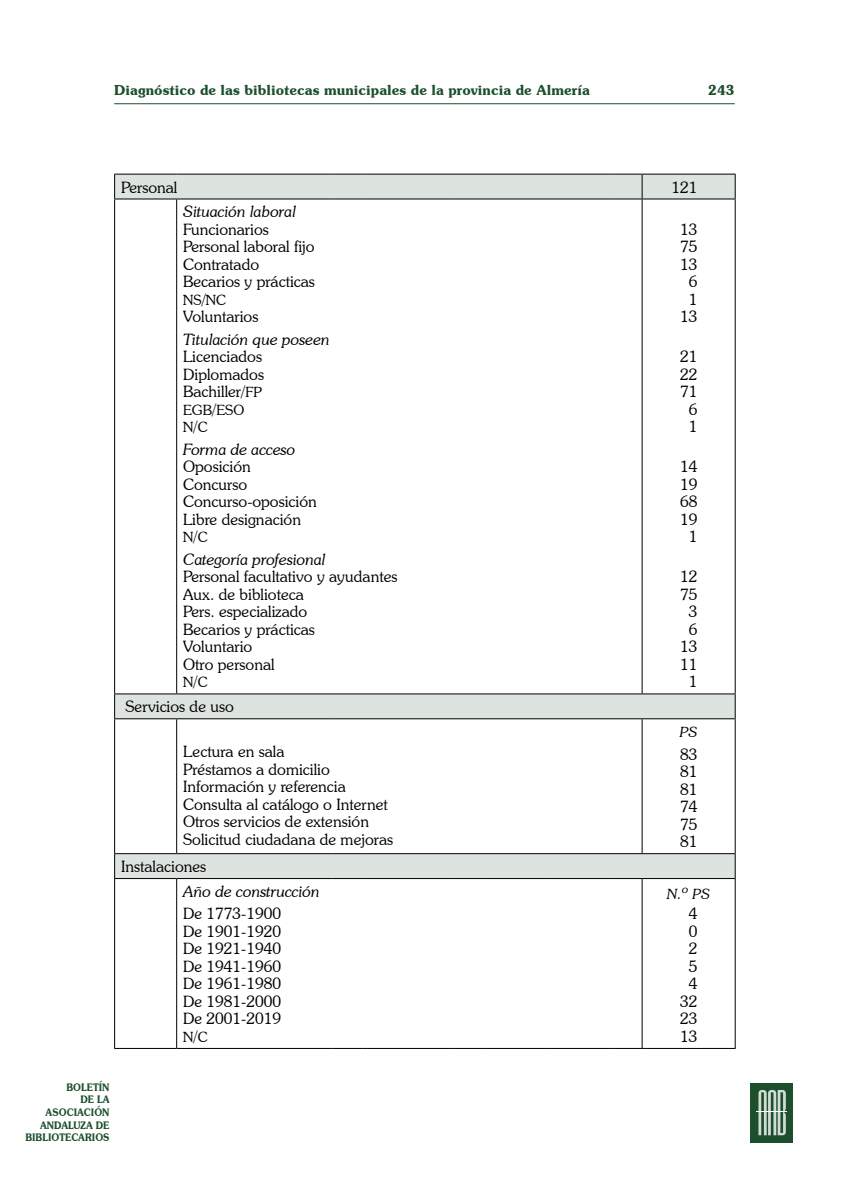
<style>
.page{position:relative;width:844px;height:1191px;background:#fff}
.page>*{position:absolute;margin:0;border:0;box-sizing:border-box;transform-origin:0 0}
.t1{font:300 15.75px/17.5px "Souvenir IT Cby BT";color:#000}
.t2{font:italic 300 15.75px "Souvenir IT Cby BT";color:#000}
.t3{font:300 14.17px/17.5px "Souvenir IT Cby BT";color:#000}
.t4{font:italic 300 14.17px "Souvenir IT Cby BT";color:#000}
.t5{font:600 14px "Souvenir IT Cby BT";color:#1c4f2b}
.t6{font:600 10.5px/12.6px "Souvenir IT Cby BT";color:#1c4f2b;text-align:right;scale:.88 1}
.s1{font-size:15.75px}
.s2{font-size:14.17px}
</style>
<div class="page">
<div style="left:749px;top:1083px;width:43px;height:59px;background:#1c4f2b"></div>
<svg style="left:758px;top:1090px;width:27px;height:45px"></svg>
<hr style="left:755px;top:1111px;width:31px;height:1px;background:#fff">
<hr style="left:114px;top:103px;width:620px;height:1px;background:#1c4f2b">
<svg style="left:115px;top:175px;width:619px;height:703px"></svg>
<svg style="left:734px;top:175px;width:1px;height:23px"></svg>
<hr style="left:734px;top:199px;width:1px;height:494px;background:#000">
<svg style="left:734px;top:694px;width:1px;height:24px"></svg>
<hr style="left:734px;top:719px;width:1px;height:134px;background:#000">
<svg style="left:734px;top:854px;width:1px;height:24px"></svg>
<hr style="left:734px;top:879px;width:1px;height:169px;background:#000">
<svg style="left:641px;top:175px;width:1px;height:23px"></svg>
<hr style="left:114px;top:174px;width:63px;height:1px;background:#000">
<svg style="left:114px;top:174px;width:1px;height:24px"></svg>
<hr style="left:177px;top:174px;width:155px;height:1px;background:#000">
<hr style="left:332px;top:174px;width:31px;height:1px;background:#000">
<hr style="left:363px;top:174px;width:93px;height:1px;background:#000">
<hr style="left:456px;top:174px;width:31px;height:1px;background:#000">
<hr style="left:487px;top:174px;width:62px;height:1px;background:#000">
<hr style="left:549px;top:174px;width:62px;height:1px;background:#000">
<hr style="left:611px;top:174px;width:31px;height:1px;background:#000">
<hr style="left:642px;top:174px;width:93px;height:1px;background:#000">
<hr style="left:642px;top:198px;width:93px;height:1px;background:#000">
<hr style="left:114px;top:198px;width:63px;height:1px;background:#000">
<hr style="left:114px;top:199px;width:1px;height:494px;background:#000">
<hr style="left:177px;top:198px;width:155px;height:1px;background:#000">
<hr style="left:176px;top:199px;width:1px;height:494px;background:#000">
<hr style="left:332px;top:198px;width:31px;height:1px;background:#000">
<hr style="left:363px;top:198px;width:93px;height:1px;background:#000">
<hr style="left:456px;top:198px;width:31px;height:1px;background:#000">
<hr style="left:487px;top:198px;width:62px;height:1px;background:#000">
<hr style="left:549px;top:198px;width:62px;height:1px;background:#000">
<hr style="left:611px;top:198px;width:31px;height:1px;background:#000">
<hr style="left:641px;top:199px;width:1px;height:494px;background:#000">
<hr style="left:114px;top:693px;width:63px;height:1px;background:#000">
<svg style="left:114px;top:694px;width:1px;height:24px"></svg>
<hr style="left:177px;top:693px;width:155px;height:1px;background:#000">
<hr style="left:332px;top:693px;width:31px;height:1px;background:#000">
<hr style="left:363px;top:693px;width:93px;height:1px;background:#000">
<hr style="left:456px;top:693px;width:31px;height:1px;background:#000">
<hr style="left:487px;top:693px;width:62px;height:1px;background:#000">
<hr style="left:549px;top:693px;width:62px;height:1px;background:#000">
<hr style="left:611px;top:693px;width:31px;height:1px;background:#000">
<hr style="left:642px;top:693px;width:93px;height:1px;background:#000">
<hr style="left:642px;top:718px;width:93px;height:1px;background:#000">
<hr style="left:114px;top:718px;width:63px;height:1px;background:#000">
<hr style="left:114px;top:719px;width:1px;height:134px;background:#000">
<hr style="left:177px;top:718px;width:155px;height:1px;background:#000">
<hr style="left:176px;top:719px;width:1px;height:134px;background:#000">
<hr style="left:332px;top:718px;width:31px;height:1px;background:#000">
<hr style="left:363px;top:718px;width:93px;height:1px;background:#000">
<hr style="left:456px;top:718px;width:31px;height:1px;background:#000">
<hr style="left:487px;top:718px;width:62px;height:1px;background:#000">
<hr style="left:549px;top:718px;width:62px;height:1px;background:#000">
<hr style="left:611px;top:718px;width:31px;height:1px;background:#000">
<hr style="left:641px;top:719px;width:1px;height:134px;background:#000">
<hr style="left:114px;top:853px;width:63px;height:1px;background:#000">
<svg style="left:114px;top:854px;width:1px;height:24px"></svg>
<hr style="left:177px;top:853px;width:155px;height:1px;background:#000">
<hr style="left:332px;top:853px;width:31px;height:1px;background:#000">
<hr style="left:363px;top:853px;width:93px;height:1px;background:#000">
<hr style="left:456px;top:853px;width:31px;height:1px;background:#000">
<hr style="left:487px;top:853px;width:62px;height:1px;background:#000">
<hr style="left:549px;top:853px;width:62px;height:1px;background:#000">
<hr style="left:611px;top:853px;width:31px;height:1px;background:#000">
<hr style="left:642px;top:853px;width:93px;height:1px;background:#000">
<hr style="left:642px;top:878px;width:93px;height:1px;background:#000">
<hr style="left:114px;top:878px;width:63px;height:1px;background:#000">
<hr style="left:114px;top:879px;width:1px;height:169px;background:#000">
<hr style="left:177px;top:878px;width:155px;height:1px;background:#000">
<hr style="left:176px;top:879px;width:1px;height:169px;background:#000">
<hr style="left:332px;top:878px;width:31px;height:1px;background:#000">
<hr style="left:363px;top:878px;width:93px;height:1px;background:#000">
<hr style="left:456px;top:878px;width:31px;height:1px;background:#000">
<hr style="left:487px;top:878px;width:62px;height:1px;background:#000">
<hr style="left:549px;top:878px;width:62px;height:1px;background:#000">
<hr style="left:611px;top:878px;width:31px;height:1px;background:#000">
<hr style="left:641px;top:879px;width:1px;height:169px;background:#000">
<hr style="left:642px;top:1048px;width:93px;height:1px;background:#000">
<hr style="left:114px;top:1048px;width:63px;height:1px;background:#000">
<hr style="left:177px;top:1048px;width:155px;height:1px;background:#000">
<hr style="left:332px;top:1048px;width:31px;height:1px;background:#000">
<hr style="left:363px;top:1048px;width:93px;height:1px;background:#000">
<hr style="left:456px;top:1048px;width:31px;height:1px;background:#000">
<hr style="left:487px;top:1048px;width:62px;height:1px;background:#000">
<hr style="left:549px;top:1048px;width:62px;height:1px;background:#000">
<hr style="left:611px;top:1048px;width:31px;height:1px;background:#000">
<p class="t5" style="left:114px;top:81px;width:477px">Diagnóstico de las bibliotecas municipales de la provincia de Almería</p>
<p class="t5" style="left:708px;top:81px;width:28px">243</p>
<p class="t1" style="left:121px;top:178px;width:58px">Personal</p>
<p class="t1" style="left:671px;top:178px;width:27px">121</p>
<p class="t2" style="left:183px;top:202px;width:114px">Situación laboral</p>
<p class="t1" style="left:183px;top:220px;width:133px">Funcionarios<br>Personal laboral fijo<br>Contratado<br>Becarios y prácticas</p>
<p class="t3" style="left:183px;top:291px;width:45px">NS<span class="s1">/</span>NC</p>
<p class="t1" style="left:183px;top:308px;width:77px">Voluntarios</p>
<p class="t2" style="left:183px;top:330px;width:148px">Titulación que poseen</p>
<p class="t1" style="left:183px;top:348px;width:82px">Licenciados<br>Diplomados<br>Bachiller/<span class="s2">FP</span></p>
<p class="t3" style="left:183px;top:401px;width:63px">EGB<span class="s1">/</span>ESO<br>N<span class="s1">/</span>C</p>
<p class="t2" style="left:183px;top:440px;width:113px">Forma de acceso</p>
<p class="t1" style="left:183px;top:458px;width:135px">Oposición<br>Concurso<br>Concurso-oposición<br>Libre designación</p>
<p class="t3" style="left:183px;top:528px;width:26px">N<span class="s1">/</span>C</p>
<p class="t2" style="left:183px;top:549px;width:144px">Categoría profesional</p>
<p class="t1" style="left:183px;top:568px;width:216px">Personal facultativo y ayudantes<br>Aux. de biblioteca<br>Pers. especializado<br>Becarios y prácticas<br>Voluntario<br>Otro personal</p>
<p class="t3" style="left:183px;top:673px;width:26px">N<span class="s1">/</span>C</p>
<p class="t1" style="left:680px;top:220px;width:19px;text-align:center">13<br>75<br>13<br>6<br>1<br>13</p>
<p class="t1" style="left:680px;top:348px;width:19px;text-align:center">21<br>22<br>71<br>6<br>1</p>
<p class="t1" style="left:680px;top:458px;width:19px;text-align:center">14<br>19<br>68<br>19<br>1</p>
<p class="t1" style="left:680px;top:568px;width:19px;text-align:center">12<br>75<br>3<br>6<br>13<br>11<br>1</p>
<p class="t1" style="left:125px;top:698px;width:110px">Servicios de uso</p>
<p class="t1" style="left:183px;top:742px;width:211px">Lectura en sala<br>Préstamos a domicilio<br>Información y referencia<br>Consulta al catálogo o Internet<br>Otros servicios de extensión<br>Solicitud ciudadana de mejoras</p>
<p class="t1" style="left:121px;top:857px;width:87px">Instalaciones</p>
<p class="t2" style="left:183px;top:881px;width:138px">Año de construcción</p>
<p class="t1" style="left:183px;top:905px;width:99px;text-align:justify">De 1773-1900<br>De 1901-1920<br>De 1921-1940<br>De 1941-1960<br>De 1961-1980<br>De 1981-2000<br>De 2001-2019</p>
<p class="t3" style="left:183px;top:1028px;width:26px">N<span class="s1">/</span>C</p>
<p class="t6" style="left:25px;top:1080px;width:97px">BOLETÍN<br>DE LA<br>ASOCIACIÓN<br>ANDALUZA DE<br>BIBLIOTECARIOS</p>
<p class="t4" style="left:679px;top:723px;width:19px">PS</p>
<p class="t1" style="left:680px;top:745px;width:19px;text-align:justify">83<br>81<br>81<br>74<br>75<br>81</p>
<p class="t4" style="left:667px;top:885px;width:44px">N<span class="s1">.º</span> PS</p>
<p class="t1" style="left:680px;top:905px;width:19px;text-align:center">4<br>0<br>2<br>5<br>4<br>32<br>23<br>13</p>
</div>
